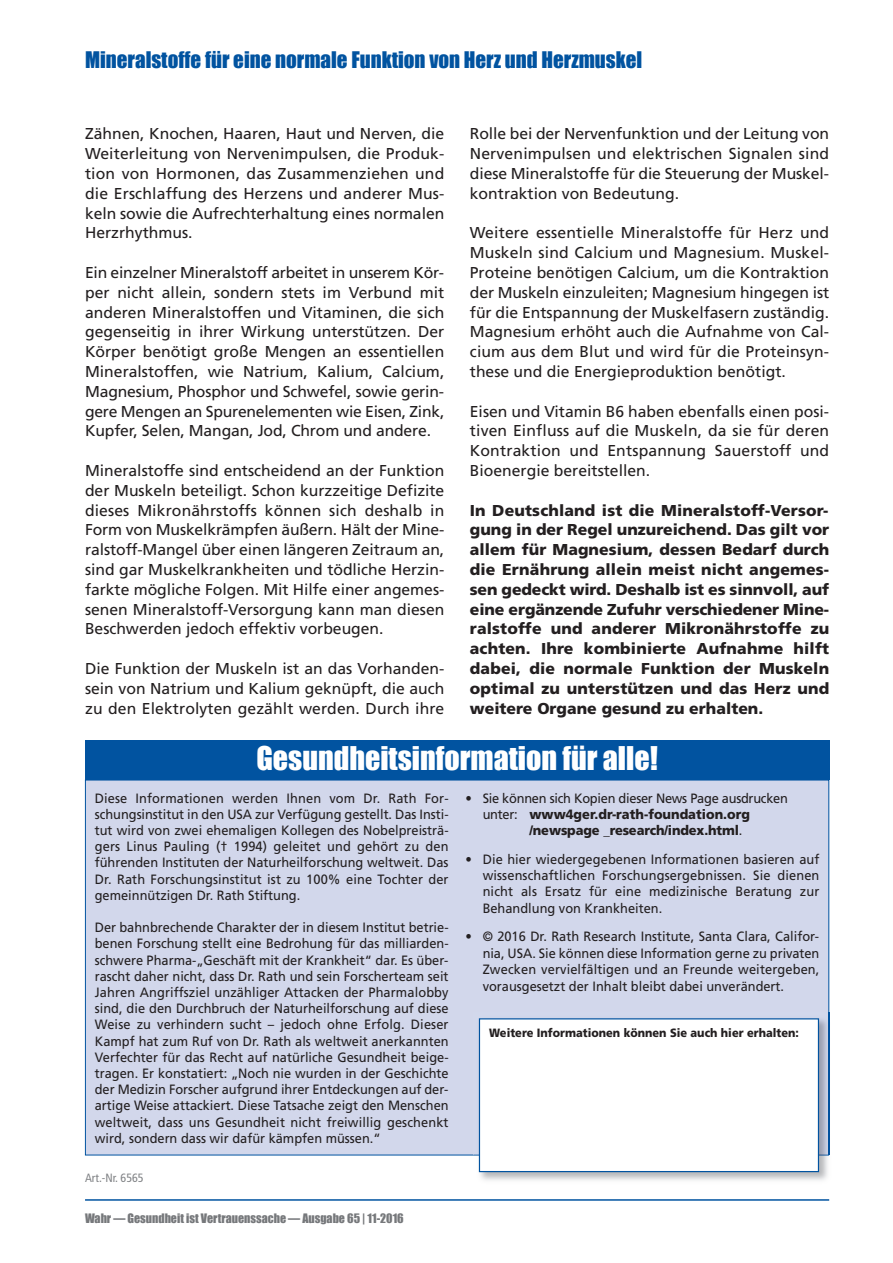
<style>
.page{position:relative;width:893px;height:1263px;background:#fff}
.page>*{position:absolute;margin:0;border:0;box-sizing:border-box;transform-origin:0 0}
.t1{font:30px "Impact";color:#fff}
.t2{font:21px "Impact";color:#0153a0}
.t3{font:15.75px/19.8px "Frutiger LT";color:#231f20;text-align:justify}
.t4{font:900 15.75px/19.8px "Frutiger LT";color:#231f20;text-align:justify}
.t5{font:13.5px/16.2px "Frutiger LT";color:#231f20;text-align:justify;scale:.95 1}
.t6{font:900 13.5px "Frutiger LT";letter-spacing:-.005em;color:#231f20;scale:.95 1}
.t7{font:13.5px "Frutiger LT";letter-spacing:-.02em;color:#231f20;scale:.95 1}
.t8{font:12px "Impact";color:#76787b}
.t9{font:900 12px "Frutiger LT";color:#231f20;scale:.92 1}
.t10{font:condensed 12px "Frutiger LT";color:#808285}
.s1{font-weight:400}
</style>
<div class="page">
<hr style="left:85px;top:1199px;width:744px;height:2px;background:#0153a0">
<div style="left:86px;top:780px;width:742px;height:375px;background:#d2d7eb"></div>
<div style="left:85px;top:740px;width:744px;height:40px;background:#0153a0"></div>
<img style="left:473px;top:1012px;width:357px;height:169px">
<img style="left:473px;top:1155px;width:356px;height:1px">
<img style="left:828px;top:1012px;width:1px;height:143px">
<div style="left:480px;top:1019px;width:338px;height:152px;background:#fff"></div>
<div style="left:479px;top:1018px;width:340px;height:154px;border:1px solid #0153a0"></div>
<h2 class="t2" style="left:85px;top:46px;width:559px">Mineralstoffe für eine normale Funktion von Herz und Herzmuskel</h2>
<p class="t3" style="left:85px;top:125px;width:361px">Zähnen, Knochen, Haaren, Haut und Nerven, die Weiterleitung von Nervenimpulsen, die Produk&shy;tion von Hormonen, das Zusammenziehen und die Erschlaffung des Herzens und anderer Mus&shy;keln sowie die Aufrechterhaltung eines normalen Herzrhythmus.</p>
<p class="t3" style="left:85px;top:264px;width:361px">Ein einzelner Mineralstoff arbeitet in unserem Kör&shy;per nicht allein, sondern stets im Verbund mit anderen Mineralstoffen und Vitaminen, die sich gegenseitig in ihrer Wirkung unterstützen. Der Körper benötigt große Mengen an essentiellen Mineralstoffen, wie Natrium, Kalium, Calcium, Magnesium, Phosphor und Schwefel, sowie gerin&shy;gere Mengen an Spurenelementen wie Eisen, Zink, Kupfer, Selen, Mangan, Jod, Chrom und andere.</p>
<p class="t3" style="left:85px;top:462px;width:361px">Mineralstoffe sind entscheidend an der Funktion der Muskeln beteiligt. Schon kurzzeitige Defizite dieses Mikronährstoffs können sich deshalb in Form von Muskelkrämpfen äußern. Hält der Mine&shy;ralstoff-Mangel über einen längeren Zeitraum an, sind gar Muskelkrankheiten und tödliche Herzin&shy;farkte mögliche Folgen. Mit Hilfe einer angemes&shy;senen Mineralstoff-Versorgung kann man diesen Beschwerden jedoch effektiv vorbeugen.</p>
<p class="t3" style="left:85px;top:660px;width:361px">Die Funktion der Muskeln ist an das Vorhanden&shy;sein von Natrium und Kalium geknüpft, die auch zu den Elektrolyten gezählt werden. Durch ihre</p>
<p class="t3" style="left:470px;top:125px;width:361px">Rolle bei der Nervenfunktion und der Leitung von Nervenimpulsen und elektrischen Signalen sind diese Mineralstoffe für die Steuerung der Muskel&shy;kontraktion von Bedeutung.</p>
<p class="t3" style="left:470px;top:224px;width:361px">Weitere essentielle Mineralstoffe für Herz und Muskeln sind Calcium und Magnesium. Muskel-Proteine benötigen Calcium, um die Kontraktion der Muskeln einzuleiten; Magnesium hingegen ist für die Entspannung der Muskelfasern zuständig.<br>Magnesium erhöht auch die Aufnahme von Cal&shy;cium aus dem Blut und wird für die Proteinsyn&shy;these und die Energieproduktion benötigt.</p>
<p class="t3" style="left:470px;top:402px;width:361px">Eisen und Vitamin B6 haben ebenfalls einen posi&shy;tiven Einfluss auf die Muskeln, da sie für deren Kontraktion und Entspannung Sauerstoff und Bioenergie bereitstellen.</p>
<p class="t4" style="left:470px;top:501px;width:361px">In Deutschland ist die Mineralstoff-Versor&shy;gung in der Regel unzureichend. Das gilt vor allem für Magnesium, dessen Bedarf durch die Ernährung allein meist nicht angemes&shy;sen gedeckt wird. Deshalb ist es sinnvoll, auf eine ergänzende Zufuhr verschiedener Mine&shy;ralstoffe und anderer Mikronährstoffe zu achten. Ihre kombinierte Aufnahme hilft dabei, die normale Funktion der Muskeln optimal zu unterstützen und das Herz und weitere Organe gesund zu erhalten.</p>
<h1 class="t1" style="left:256px;top:740px;width:403px">Gesundheitsinformation für alle!</h1>
<p class="t5" style="left:95px;top:791px;width:374px">Diese Informationen werden Ihnen vom Dr. Rath For&shy;schungsinstitut in den USA zur Verfügung gestellt. Das Insti&shy;tut wird von zwei ehemaligen Kollegen des Nobelpreisträ&shy;gers Linus Pauling († 1994) geleitet und gehört zu den führenden Instituten der Naturheilforschung weltweit. Das Dr. Rath Forschungsinstitut ist zu 100% eine Tochter der gemeinnützigen Dr. Rath Stiftung.</p>
<p class="t5" style="left:95px;top:920px;width:374px">Der bahnbrechende Charakter der in diesem Institut betrie&shy;benen Forschung stellt eine Bedrohung für das milliarden&shy;schwere Pharma-„Geschäft mit der Krankheit“ dar. Es über&shy;rascht daher nicht, dass Dr. Rath und sein Forscherteam seit Jahren Angriffsziel unzähliger Attacken der Pharmalobby sind, die den Durchbruch der Naturheilforschung auf diese Weise zu verhindern sucht – jedoch ohne Erfolg. Dieser Kampf hat zum Ruf von Dr. Rath als weltweit anerkannten Verfechter für das Recht auf natürliche Gesundheit beige&shy;tragen. Er konstatiert: „Noch nie wurden in der Geschichte der Medizin Forscher aufgrund ihrer Entdeckungen auf der&shy;artige Weise attackiert. Diese Tatsache zeigt den Menschen weltweit, dass uns Gesundheit nicht freiwillig geschenkt wird, sondern dass wir dafür kämpfen müssen.“</p>
<p class="t10" style="left:85px;top:1173px;width:60px">Art.-Nr. 6565</p>
<p class="t8" style="left:85px;top:1211px;width:320px">Wahr — Gesundheit ist Vertrauenssache — Ausgabe 65 | 11-2016</p>
<p class="t7" style="left:466px;top:792px;width:341px">• Sie können sich Kopien dieser News Page ausdrucken</p>
<p class="t6" style="left:483px;top:809px;width:283px"><span class="s1">unter:</span> www4ger.dr-rath-foundation.org</p>
<p class="t6" style="left:529px;top:825px;width:226px">/newspage _research/index.html<span class="s1">.</span></p>
<p class="t5" style="left:483px;top:852px;width:356px;text-indent:-17px">• Die hier wiedergegebenen Informationen basieren auf wissenschaftlichen Forschungsergebnissen. Sie dienen nicht als Ersatz für eine medizinische Beratung zur Behandlung von Krankheiten.</p>
<p class="t5" style="left:483px;top:930px;width:356px;text-indent:-17px">• © 2016 Dr. Rath Research Institute, Santa Clara, Califor&shy;nia, USA. Sie können diese Information gerne zu privaten Zwecken vervielfältigen und an Freunde weitergeben, vorausgesetzt der Inhalt bleibt dabei unverändert.</p>
<p class="t9" style="left:489px;top:1028px;width:338px">Weitere Informationen können Sie auch hier erhalten:</p>
</div>
